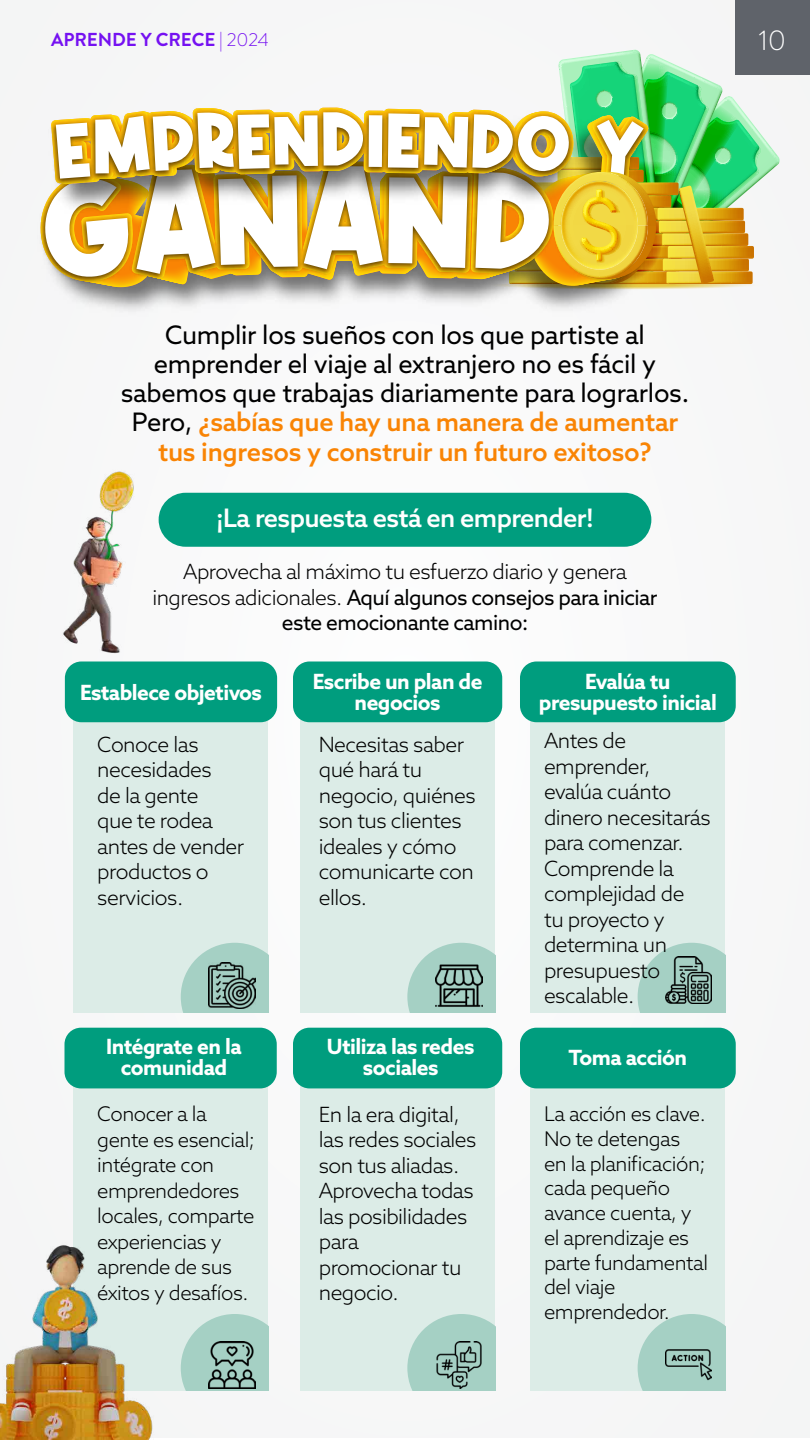
<style>
.page{position:relative;width:810px;height:1440px;background:#fff}
.page>*{position:absolute;margin:0;border:0;box-sizing:border-box;transform-origin:0 0}
.t1{font:300 28.5px "Brandon Grotesque";color:#fff}
.t2{font:25.5px/29.2px "Azo Sans";letter-spacing:-.01em;color:#000;text-align:center}
.t3{font:500 25.5px "Azo Sans";letter-spacing:-.025em;color:#fff}
.t4{font:300 21px/25.5px "Azo Sans";letter-spacing:-.025em;color:#000}
.t5{font:700 21px/21px "Azo Sans";letter-spacing:-.025em;color:#fff;text-align:center}
.t6{font:300 20.25px/24.8px "Azo Sans";letter-spacing:-.025em;color:#000}
.t7{font:700 18.75px "Brandon Grotesque";letter-spacing:-.005em;color:#7511f1}
.s1{font-weight:300}
.s2{font-weight:500;color:#f98404}
.s3{font-weight:400}
</style>
<div class="page">
<div style="left:0;top:0;width:810px;height:1438px;background:#f7f7f8"></div>
<svg style="left:492px;top:281px;width:263px;height:9px"></svg>
<div style="left:501px;top:281px;width:246px;height:8px;background:#f2eedc;border-radius:50%"></div>
<div style="left:510px;top:282px;width:228px;height:7px;background:#f2edd8;border-radius:50%"></div>
<div style="left:514px;top:282px;width:220px;height:7px;background:#f0ebcf;border-radius:50%"></div>
<svg style="left:519px;top:282px;width:210px;height:7px"></svg>
<div style="left:523px;top:282px;width:202px;height:6px;background:#ebdd98;border-radius:50%"></div>
<div style="left:536px;top:283px;width:176px;height:5px;background:#eadc93;border-radius:50%"></div>
<div style="left:540px;top:283px;width:167px;height:5px;background:#eadb8f;border-radius:50%"></div>
<div style="left:545px;top:283px;width:158px;height:5px;background:#eada87;border-radius:50%"></div>
<img style="left:63px;top:287px;width:596px;height:23px">
<img style="left:40px;top:50px;width:740px;height:237px">
<div style="left:300px;top:1080px;width:195px;height:310px;background:#dcece7"></div>
<svg style="left:407px;top:1314px;width:88px;height:76px"></svg>
<div style="left:74px;top:1080px;width:194px;height:310px;background:#dcece7"></div>
<svg style="left:181px;top:1314px;width:87px;height:76px"></svg>
<div style="left:530px;top:1080px;width:195px;height:310px;background:#dcece7"></div>
<svg style="left:638px;top:1314px;width:87px;height:76px"></svg>
<div style="left:64px;top:1028px;width:213px;height:60px;background:#009d7e;border-radius:16px"></div>
<div style="left:293px;top:1028px;width:209px;height:60px;background:#009d7e;border-radius:16px"></div>
<div style="left:520px;top:1028px;width:216px;height:60px;background:#009d7e;border-radius:16px"></div>
<div style="left:159px;top:493px;width:492px;height:54px;background:#009d7e;border-radius:27px"></div>
<img style="left:63px;top:471px;width:71px;height:182px">
<div style="left:300px;top:709px;width:195px;height:303px;background:#dcece7"></div>
<svg style="left:407px;top:943px;width:88px;height:69px"></svg>
<div style="left:74px;top:709px;width:194px;height:303px;background:#dcece7"></div>
<svg style="left:181px;top:943px;width:87px;height:69px"></svg>
<div style="left:530px;top:709px;width:195px;height:303px;background:#dcece7"></div>
<svg style="left:638px;top:943px;width:87px;height:69px"></svg>
<div style="left:65px;top:662px;width:212px;height:60px;background:#009d7e;border-radius:16px"></div>
<div style="left:293px;top:662px;width:209px;height:60px;background:#009d7e;border-radius:16px"></div>
<div style="left:520px;top:662px;width:216px;height:60px;background:#009d7e;border-radius:16px"></div>
<img style="left:208px;top:962px;width:47px;height:47px">
<img style="left:208px;top:1342px;width:47px;height:47px">
<img style="left:665px;top:957px;width:47px;height:47px">
<img style="left:665px;top:1341px;width:47px;height:47px">
<img style="left:436px;top:962px;width:46px;height:47px">
<img style="left:436px;top:1342px;width:46px;height:46px">
<img style="left:0;top:1221px;width:161px;height:219px">
<div style="left:735px;top:0;width:75px;height:75px;background:#5f636a"></div>
<p class="t7" style="left:51px;top:27px;width:219px">APRENDE Y CRECE <span class="s1">| 2024</span></p>
<h1 class="t1" style="left:759px;top:20px;width:29px">10</h1>
<p class="t2" style="left:121px;top:320px;width:570px">Cumplir los sueños con los que partiste al emprender el viaje al extranjero no es fácil y sabemos que trabajas diariamente para lograrlos.<br>Pero, <span class="s2">¿sabías que hay una manera de aumentar tus ingresos y construir un futuro exitoso?</span></p>
<p class="t3" style="left:216px;top:501px;width:379px">¡La respuesta está en emprender!</p>
<p class="t4" style="left:152px;top:559px;width:507px;text-align:center">Aprovecha al máximo tu esfuerzo diario y genera ingresos adicionales. <span class="s3">Aquí algunos consejos para iniciar este emocionante camino:</span></p>
<p class="t5" style="left:313px;top:671px;width:171px">Escribe un plan de negocios</p>
<p class="t5" style="left:539px;top:671px;width:180px">Evalúa tu presupuesto inicial</p>
<p class="t4" style="left:544px;top:728px;width:168px">Antes de emprender, evalúa cuánto dinero necesitarás para comenzar.<br>Comprende la complejidad de<br>tu proyecto y determina un presupuesto escalable.</p>
<p class="t5" style="left:80px;top:682px;width:183px">Establece objetivos</p>
<p class="t4" style="left:97px;top:732px;width:148px">Conoce las necesidades<br>de la gente<br>que te rodea antes de vender productos o servicios.</p>
<p class="t4" style="left:319px;top:732px;width:158px">Necesitas saber qué hará tu negocio, quiénes son tus clientes ideales y cómo comunicarte con ellos.</p>
<p class="t5" style="left:106px;top:1036px;width:137px">Intégrate en la comunidad</p>
<p class="t5" style="left:569px;top:1047px;width:120px">Toma acción</p>
<p class="t5" style="left:327px;top:1036px;width:149px">Utiliza las redes sociales</p>
<p class="t6" style="left:97px;top:1101px;width:159px;line-height:25.5px">Conocer a la gente es esencial; intégrate con emprendedores locales, comparte experiencias y aprende de sus éxitos y desafíos.</p>
<p class="t4" style="left:319px;top:1101px;width:159px">En la era digital, las redes sociales son tus aliadas.<br>Aprovecha todas las posibilidades para promocionar tu negocio.</p>
<p class="t6" style="left:544px;top:1101px;width:166px">La acción es clave.<br>No te detengas en la planificación; cada pequeño avance cuenta, y el aprendizaje es parte fundamental del viaje emprendedor.</p>
</div>
